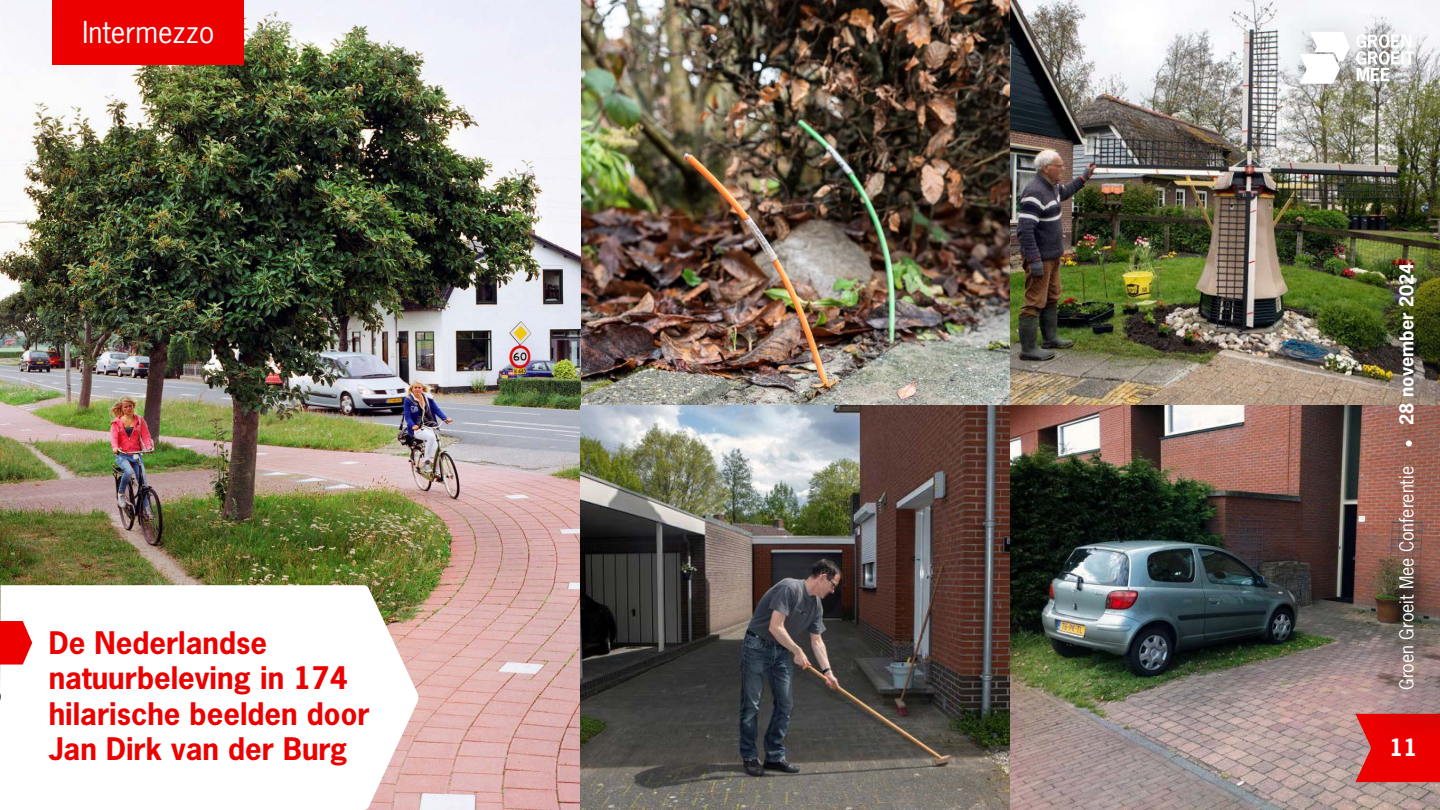
<style>
.page{position:relative;width:1440px;height:810px;background:#fff}
.page>*{position:absolute;margin:0;border:0;box-sizing:border-box;transform-origin:0 0}
.H1-rood{font:700 29.25px/35.1px "News Gothic Std";color:#ec0000}
.t1{font:28.42px "News Gothic Std";color:#fff}
.t2{font:700 22.5px "News Gothic Std";color:#fff}
.t3{font:18px "News Gothic Std";color:#fff}
.t4{font:700 18px "News Gothic Std";color:#fff}
</style>
<div class="page">
<img style="left:0;top:0;width:1440px;height:810px">
<svg style="left:0;top:585px;width:419px;height:225px"></svg>
<svg style="left:0;top:621px;width:32px;height:44px"></svg>
<svg style="left:1355px;top:714px;width:85px;height:68px;background:#e41515"></svg>
<div style="left:1272px;top:1px;width:168px;height:113px;background:#000;opacity:.15"></div>
<svg style="left:1300px;top:32px;width:50px;height:52px"></svg>
<svg style="left:1356px;top:34px;width:58px;height:47px"></svg>
<img style="left:1367px;top:248px;width:73px;height:488px">
<svg style="left:1406px;top:440px;width:6px;height:6px"></svg>
<div style="left:52px;top:0;width:192px;height:64px;background:#ec0000"></div>
<p class="t1" style="left:82px;top:14px;width:133px">Intermezzo</p>
<p class="H1-rood" style="left:49px;top:625px;width:322px">De Nederlandse natuurbeleving in 174 hilarische beelden door<br>Jan Dirk van der Burg</p>
<p class="t4" style="left:1395px;top:425px;width:164px;rotate:-90deg">28 november 2024</p>
<p class="t3" style="left:1395px;top:690px;width:225px;rotate:-90deg">Groen Groeit Mee Conferentie</p>
<p class="t2" style="left:1389px;top:732px;width:29px">11</p>
</div>
